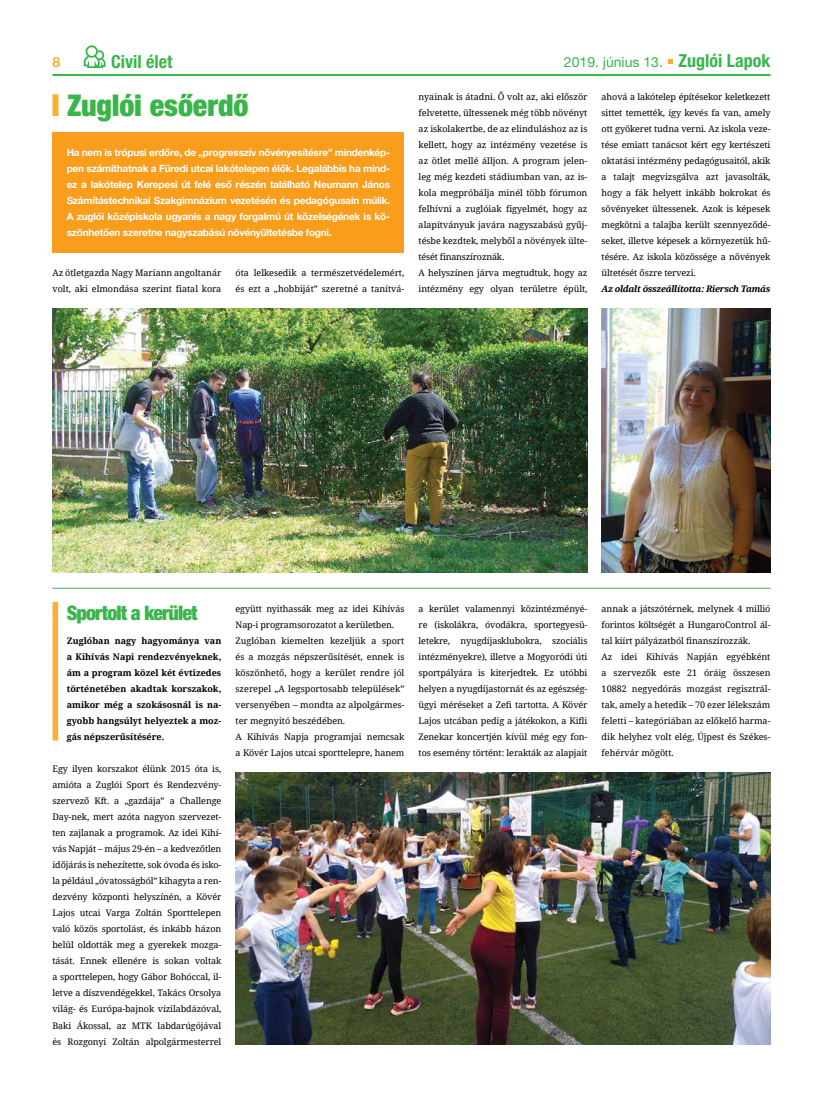
<style>
.page{position:relative;width:823px;height:1106px;background:#fff}
.page>*{position:absolute;margin:0;border:0;box-sizing:border-box;transform-origin:0 0}
.t1{font:900 condensed 30px "Helvetica Neue LT Pro";letter-spacing:-.005em;color:#39b54a}
.t2{font:900 condensed 20px "Helvetica Neue LT Pro";letter-spacing:-.04em;color:#39b54a}
.t3{font:700 condensed 18px "Helvetica Neue LT Pro";color:#39b54a}
.t4{font:14px "Helvetica Neue LT Pro";color:#39b54a}
.t5{font:700 14px "Helvetica Neue LT Pro";color:#fbaf34}
.t6{font:700 10px/16px "Helvetica Neue LT Pro";letter-spacing:-.02em;color:#fff;text-align:justify}
.t7{font:9px/16px "Noto Serif";color:#000}
.t8{font:700 9px/16px "Noto Serif";color:#000;text-align:justify}
.t9{font:italic 700 9px "Noto Serif";letter-spacing:-.035em;color:#000}
.s1{font-weight:700;font-stretch:condensed;font-size:18px}
</style>
<div class="page">
<hr style="left:52px;top:74px;width:718px;height:2px;background:#39b54a">
<svg style="left:668px;top:60px;width:4px;height:4px"></svg>
<hr style="left:52px;top:587px;width:718px;height:1px;background:#35b558">
<div style="left:52px;top:132px;width:352px;height:120px;background:#f99d1c"></div>
<div style="left:52px;top:94px;width:6px;height:22px;background:#fbaf34"></div>
<div style="left:52px;top:602px;width:6px;height:138px;background:#fbaf34"></div>
<img style="left:235px;top:772px;width:535px;height:272px">
<img style="left:52px;top:308px;width:535px;height:264px">
<img style="left:601px;top:308px;width:169px;height:264px">
<svg style="left:84px;top:45px;width:21px;height:23px"></svg>
<h3 class="t5" style="left:52px;top:54px;width:9px">8</h3>
<h3 class="t4" style="left:563px;top:54px;width:208px">2019. június 13. <span class="s1">Zuglói Lapok</span></h3>
<h3 class="t3" style="left:111px;top:51px;width:63px">Civil élet</h3>
<h1 class="t1" style="left:67px;top:87px;width:183px">Zuglói esőerdő</h1>
<p class="t6" style="left:67px;top:144px;width:325px">Ha nem is trópusi erdőre, de „progresszív növényesítésre” mindenkép&shy;pen számíthatnak a Füredi utcai lakótelepen élők. Legalábbis ha mind&shy;ez a lakótelep Kerepesi út felé eső részén található Neumann János Számítástechnikai Szakgimnázium vezetésén és pedagógusain múlik.<br>A zuglói középiskola ugyanis a nagy forgalmú út közelségének is kö&shy;szönhetően szeretne nagyszabású növényültetésbe fogni.</p>
<p class="t7" style="left:52px;top:264px;width:170px">Az ötletgazda Nagy Mariann angoltanár volt, aki elmondása szerint fiatal kora</p>
<p class="t7" style="left:235px;top:264px;width:170px">óta lelkesedik a természetvédelemért, és ezt a „hobbiját” szeretné a tanítvá-</p>
<p class="t7" style="left:418px;top:88px;width:170px">nyainak is átadni. Ő volt az, aki először felvetette, ültessenek még több növényt az iskolakertbe, de az elinduláshoz az is kellett, hogy az intézmény vezetése is az ötlet mellé álljon. A program jelen&shy;leg még kezdeti stádiumban van, az is&shy;kola megpróbálja minél több fórumon felhívni a zuglóiak figyelmét, hogy az alapítványuk javára nagyszabású gyűj&shy;tésbe kezdtek, melyből a növények ülte&shy;tését finanszíroznák.<br>A helyszínen járva megtudtuk, hogy az intézmény egy olyan területre épült,</p>
<p class="t7" style="left:601px;top:88px;width:170px;text-align:justify">ahová a lakótelep építésekor keletkezett sittet temették, így kevés fa van, amely ott gyökeret tudna verni. Az iskola veze&shy;tése emiatt tanácsot kért egy kertészeti oktatási intézmény pedagógusaitól, akik a talajt megvizsgálva azt javasolták, hogy a fák helyett inkább bokrokat és sövényeket ültessenek. Azok is képesek megkötni a talajba került szennyeződé&shy;seket, illetve képesek a környezetük hű&shy;tésére. Az iskola közössége a növények ültetését őszre tervezi.</p>
<p class="t9" style="left:601px;top:283px;width:170px">Az oldalt összeállította: Riersch Tamás</p>
<h2 class="t2" style="left:67px;top:601px;width:132px">Sportolt a kerület</h2>
<p class="t8" style="left:67px;top:632px;width:156px">Zuglóban nagy hagyománya van a Kihívás Napi rendezvényeknek, ám a program közel két évtizedes történetében akadtak korszakok, amikor még a szokásosnál is na&shy;gyobb hangsúlyt helyeztek a moz&shy;gás népszerűsítésére.</p>
<p class="t7" style="left:52px;top:760px;width:170px;text-align:justify">Egy ilyen korszakot élünk 2015 óta is, amióta a Zuglói Sport és Rendezvény&shy;szervező Kft. a „gazdája” a Challenge Day-nek, mert azóta nagyon szervezet&shy;ten zajlanak a programok. Az idei Kihí&shy;vás Napját – május 29-én – a kedvezőtlen időjárás is nehezítette, sok óvoda és isko&shy;la például „óvatosságból” kihagyta a ren&shy;dezvény központi helyszínén, a Kövér Lajos utcai Varga Zoltán Sporttelepen való közös sportolást, és inkább házon belül oldották meg a gyerekek mozga&shy;tását. Ennek ellenére is sokan voltak a sporttelepen, hogy Gábor Bohóccal, il&shy;letve a díszvendégekkel, Takács Orsolya világ- és Európa-bajnok vízilabdázóval, Baki Ákossal, az MTK labdarúgójával és Rozgonyi Zoltán alpolgármesterrel</p>
<p class="t7" style="left:235px;top:600px;width:170px">együtt nyithassák meg az idei Kihívás Nap-i programsorozatot a kerületben.<br>Zuglóban kiemelten kezeljük a sport és a mozgás népszerűsítését, ennek is köszönhető, hogy a kerület rendre jól szerepel „A legsportosabb települések” versenyében – mondta az alpolgármes&shy;ter megnyitó beszédében.<br>A Kihívás Napja programjai nemcsak a Kövér Lajos utcai sporttelepre, hanem</p>
<p class="t7" style="left:418px;top:600px;width:170px;text-align:justify">a kerület valamennyi közintézményé&shy;re (iskolákra, óvodákra, sportegyesü&shy;letekre, nyugdíjasklubokra, szociális intézményekre), illetve a Mogyoródi úti sportpályára is kiterjedtek. Ez utóbbi helyen a nyugdíjastornát és az egészség&shy;ügyi méréseket a Zefi tartotta. A Kövér Lajos utcában pedig a játékokon, a Kifli Zenekar koncertjén kívül még egy fon&shy;tos esemény történt: lerakták az alapjait</p>
<p class="t7" style="left:601px;top:600px;width:170px">annak a játszótérnek, melynek 4 millió forintos költségét a HungaroControl ál&shy;tal kiírt pályázatból finanszírozzák.<br>Az idei Kihívás Napján egyébként a szervezők este 21 óráig összesen 10882 negyedórás mozgást regisztrál&shy;tak, amely a hetedik – 70 ezer lélekszám feletti – kategóriában az előkelő harma&shy;dik helyhez volt elég, Újpest és Székes&shy;fehérvár mögött.</p>
</div>
